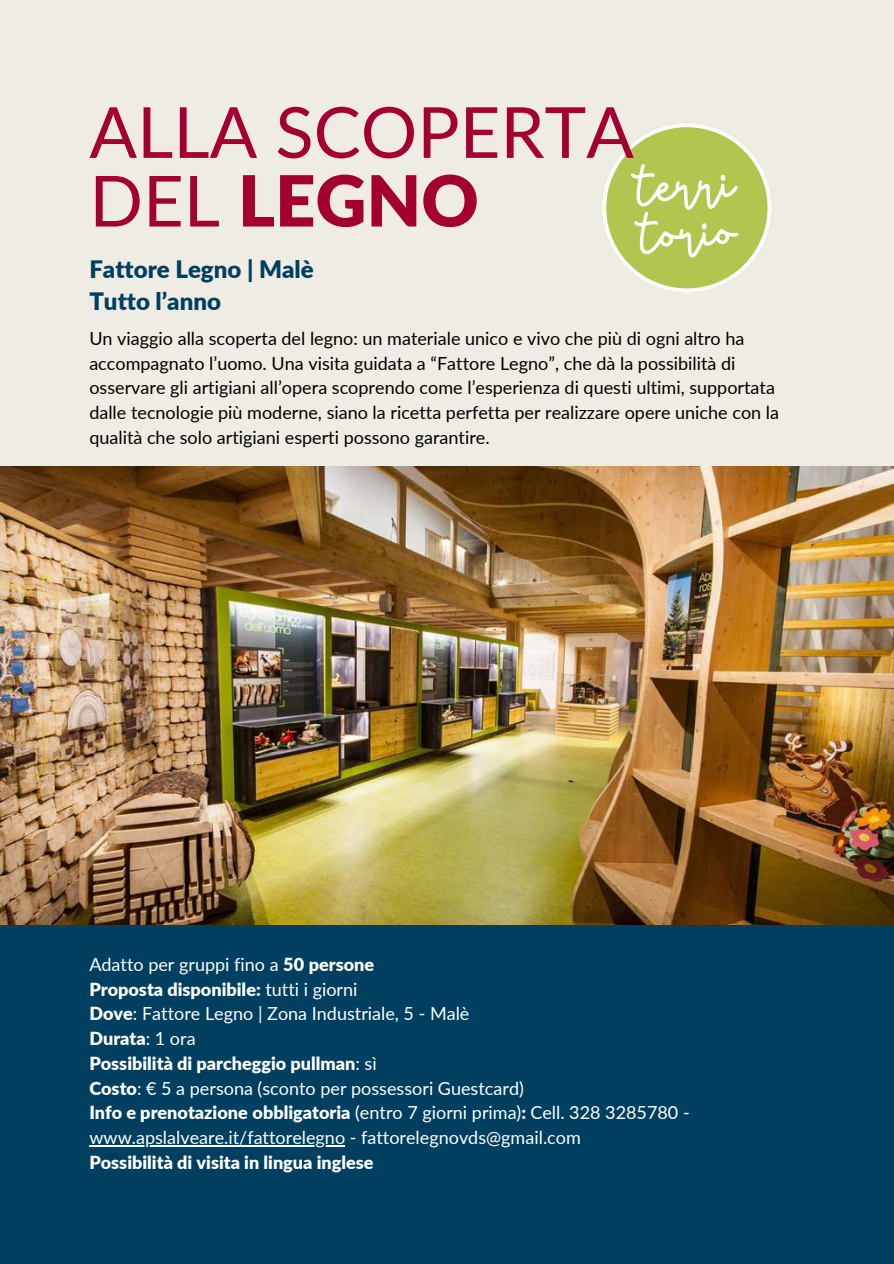
<style>
.page{position:relative;width:894px;height:1264px;background:#fff}
.page>*{position:absolute;margin:0;border:0;box-sizing:border-box;transform-origin:0 0}
.t1{font:70.5px/68.7px "Lato";color:#a3002f}
.t2{font:58.5px/47.8px "Glypher Yandi Designs";color:#fff}
.t3{font:900 24px/32.7px "Lato";color:#003f5f}
.t4{font:18px/24.8px "Lato";color:#000}
.t5{font:18px/24.8px "Lato";color:#fff}
.t6{font:900 18px "Lato";color:#fff}
.s1{font-weight:900}
</style>
<div class="page">
<div style="left:0;top:0;width:893px;height:1263px;background:#efece4"></div>
<div style="left:0;top:924px;width:893px;height:339px;background:#003f5f"></div>
<svg style="left:601px;top:123px;width:170px;height:170px"></svg>
<img style="left:0;top:467px;width:893px;height:457px">
<hr style="left:89px;top:1145px;width:256px;height:1px;background:#fff">
<h1 class="t1" style="left:89px;top:96px;width:546px">ALLA SCOPERTA<br>DEL <span class="s1">LEGNO</span></h1>
<h2 class="t2" style="left:635px;top:161px;width:100px;rotate:-2deg">terri torio</h2>
<h3 class="t3" style="left:89px;top:252px;width:226px">Fattore Legno | Malè<br>Tutto l’anno</h3>
<p class="t4" style="left:89px;top:325px;width:691px">Un viaggio alla scoperta del legno: un materiale unico e vivo che più di ogni altro ha accompagnato l’uomo. Una visita guidata a “Fattore Legno”, che dà la possibilità di osservare gli artigiani all’opera scoprendo come l’esperienza di questi ultimi, supportata dalle tecnologie più moderne, siano la ricetta perfetta per realizzare opere uniche con la qualità che solo artigiani esperti possono garantire.</p>
<p class="t5" style="left:89px;top:951px;width:601px">Adatto per gruppi fino a <span class="s1">50 persone<br>Proposta disponibile:</span> tutti i giorni<br><span class="s1">Dove</span>: Fattore Legno | Zona Industriale, 5 - Malè<br><span class="s1">Durata</span>: 1 ora<br><span class="s1">Possibilità di parcheggio pullman</span>: sì<br><span class="s1">Costo</span>: € 5 a persona (sconto per possessori Guestcard)<br><span class="s1">Info e prenotazione obbligatoria</span> (entro 7 giorni prima)<span class="s1">:</span> Cell. 328 3285780 - www.apslalveare.it/fattorelegno - fattorelegnovds@gmail.com</p>
<p class="t6" style="left:89px;top:1151px;width:285px">Possibilità di visita in lingua inglese</p>
</div>
